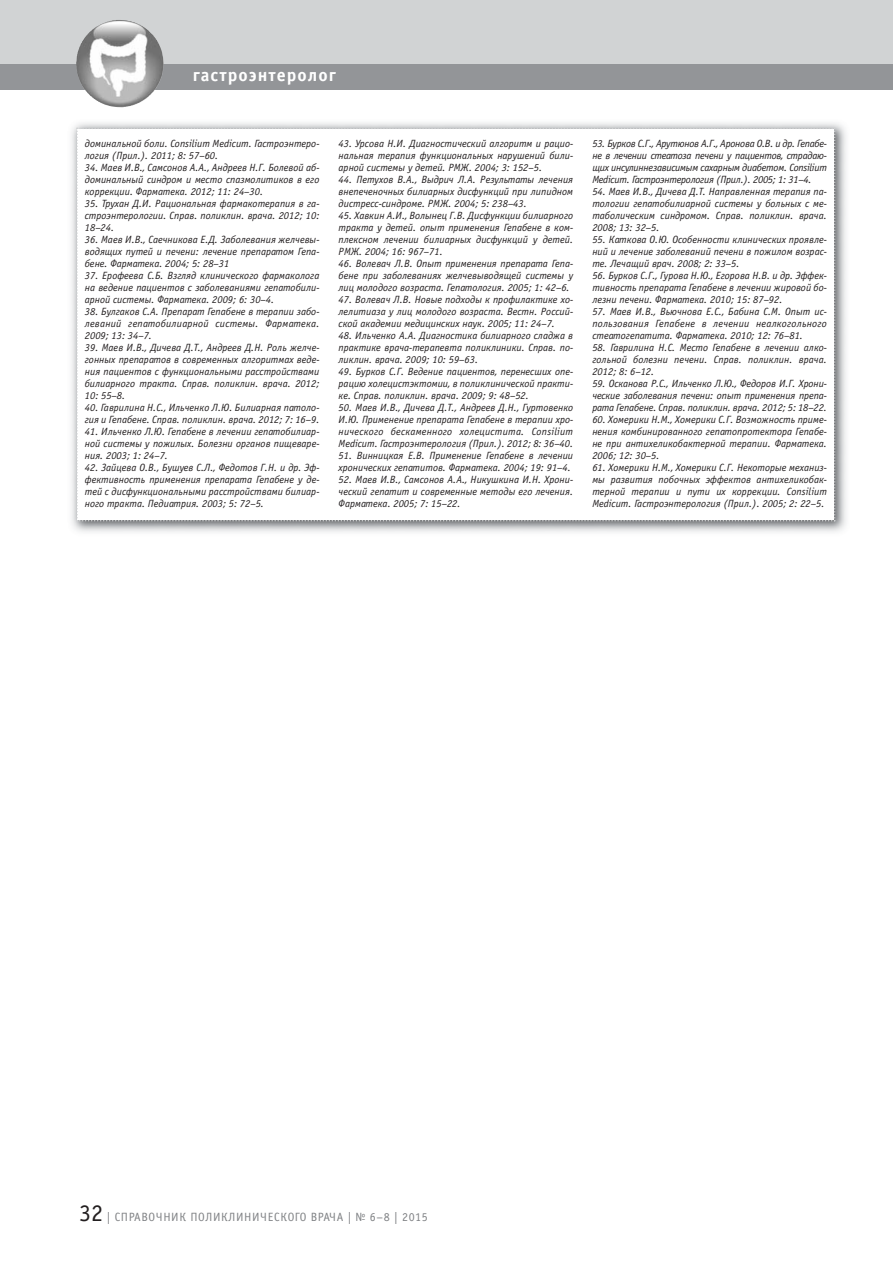
<style>
.page{position:relative;width:893px;height:1263px;background:#fff}
.page>*{position:absolute;margin:0;border:0;box-sizing:border-box;transform-origin:0 0}
.t1{font:700 18px "Officina Sans C";letter-spacing:.055em;color:#fff}
.t2{font:12px "Officina Sans C";letter-spacing:.05em;color:#808285}
.t3{font:italic 10.5px/12px "Officina Sans C";color:#231f20;text-align:justify}
.s1{font-size:24px;color:#231f20}
</style>
<div class="page">
<div style="left:0;top:0;width:892px;height:81px;background:#d1d3d4"></div>
<div style="left:0;top:64px;width:892px;height:26px;background:#939598"></div>
<img style="left:76px;top:20px;width:88px;height:88px">
<img style="left:71px;top:122px;width:775px;height:410px">
<svg style="left:76px;top:128px;width:759px;height:393px"></svg>
<h1 class="t1" style="left:193px;top:67px;width:145px">гастроэнтеролог</h1>
<p class="t3" style="left:85px;top:138px;width:236px">доминальной боли. Consilium Medicum. Гастроэнтеро&shy;логия (Прил.). 2011; 8: 57–60.</p>
<p class="t3" style="left:85px;top:162px;width:236px">34. Маев И.В., Самсонов А.А., Андреев Н.Г. Болевой аб&shy;доминальный синдром и место спазмолитиков в его коррекции. Фарматека. 2012; 11: 24–30.</p>
<p class="t3" style="left:85px;top:198px;width:236px">35. Трухан Д.И. Рациональная фармакотерапия в га&shy;строэнтерологии. Справ. поликлин. врача. 2012; 10:<br>18–24.</p>
<p class="t3" style="left:85px;top:234px;width:236px">36. Маев И.В., Саечникова Е.Д. Заболевания желчевы&shy;водящих путей и печени: лечение препаратом Гепа&shy;бене. Фарматека. 2004; 5: 28–31</p>
<p class="t3" style="left:85px;top:270px;width:236px">37. Ерофеева С.Б. Взгляд клинического фармаколога на ведение пациентов с заболеваниями гепатобили&shy;арной системы. Фарматека. 2009; 6: 30–4.</p>
<p class="t3" style="left:85px;top:306px;width:236px">38. Булгаков С.А. Препарат Гепабене в терапии забо&shy;леваний гепатобилиарной системы. Фарматека.<br>2009; 13: 34–7.</p>
<p class="t3" style="left:85px;top:342px;width:236px">39. Маев И.В., Дичева Д.Т., Андреев Д.Н. Роль желче&shy;гонных препаратов в современных алгоритмах веде&shy;ния пациентов с функциональными расстройствами билиарного тракта. Справ. поликлин. врача. 2012; 10: 55–8.</p>
<p class="t3" style="left:85px;top:402px;width:236px">40. Гаврилина Н.С., Ильченко Л.Ю. Билиарная патоло&shy;гия и Гепабене. Справ. поликлин. врача. 2012; 7: 16–9.</p>
<p class="t3" style="left:85px;top:426px;width:236px">41. Ильченко Л.Ю. Гепабене в лечении гепатобилиар&shy;ной системы у пожилых. Болезни органов пищеваре&shy;ния. 2003; 1: 24–7.</p>
<p class="t3" style="left:85px;top:462px;width:236px">42. Зайцева О.В., Бушуев С.Л., Федотов Г.Н. и др. Эф&shy;фективность применения препарата Гепабене у де&shy;тей с дисфункциональными расстройствами билиар&shy;ного тракта. Педиатрия. 2003; 5: 72–5.</p>
<p class="t3" style="left:339px;top:138px;width:236px">43. Урсова Н.И. Диагностический алгоритм и рацио&shy;нальная терапия функциональных нарушений били&shy;арной системы у детей. РМЖ. 2004; 3: 152–5.</p>
<p class="t3" style="left:339px;top:174px;width:236px">44. Петухов В.А., Выдрич Л.А. Результаты лечения внепеченочных билиарных дисфункций при липидном дистресс-синдроме. РМЖ. 2004; 5: 238–43.</p>
<p class="t3" style="left:339px;top:210px;width:236px">45. Хавкин А.И., Волынец Г.В. Дисфункции билиарного тракта у детей. опыт применения Гепабене в ком&shy;плексном лечении билиарных дисфункций у детей.<br>РМЖ. 2004; 16: 967–71.</p>
<p class="t3" style="left:339px;top:258px;width:236px">46. Волевач Л.В. Опыт применения препарата Гепа&shy;бене при заболеваниях желчевыводящей системы у лиц молодого возраста. Гепатология. 2005; 1: 42–6.</p>
<p class="t3" style="left:339px;top:294px;width:236px">47. Волевач Л.В. Новые подходы к профилактике хо&shy;лелитиаза у лиц молодого возраста. Вестн. Россий&shy;ской академии медицинских наук. 2005; 11: 24–7.</p>
<p class="t3" style="left:339px;top:330px;width:236px">48. Ильченко А.А. Диагностика билиарного сладжа в практике врача-терапевта поликлиники. Справ. по&shy;ликлин. врача. 2009; 10: 59–63.</p>
<p class="t3" style="left:339px;top:366px;width:236px">49. Бурков С.Г. Ведение пациентов, перенесших опе&shy;рацию холецистэктомии, в поликлинической практи&shy;ке. Справ. поликлин. врача. 2009; 9: 48–52.</p>
<p class="t3" style="left:339px;top:402px;width:236px">50. Маев И.В., Дичева Д.Т., Андреев Д.Н., Гуртовенко И.Ю. Применение препарата Гепабене в терапии хро&shy;нического бескаменного холецистита. Consilium Medicum. Гастроэнтерология (Прил.). 2012; 8: 36–40.</p>
<p class="t3" style="left:339px;top:450px;width:236px">51. Винницкая Е.В. Применение Гепабене в лечении хронических гепатитов. Фарматека. 2004; 19: 91–4.</p>
<p class="t3" style="left:339px;top:474px;width:236px">52. Маев И.В., Самсонов А.А., Никушкина И.Н. Хрони&shy;ческий гепатит и современные методы его лечения.<br>Фарматека. 2005; 7: 15–22.</p>
<p class="t3" style="left:592px;top:138px;width:236px">53. Бурков С.Г., Арутюнов А.Г., Аронова О.В. и др. Гепабе&shy;не в лечении стеатоза печени у пациентов, страдаю&shy;щих инсулиннезависимым сахарным диабетом. Consilium Medicum. Гастроэнтерология (Прил.). 2005; 1: 31–4.</p>
<p class="t3" style="left:592px;top:186px;width:236px">54. Маев И.В., Дичева Д.Т. Направленная терапия па&shy;тологии гепатобилиарной системы у больных с ме&shy;таболическим синдромом. Справ. поликлин. врача.<br>2008; 13: 32–5.</p>
<p class="t3" style="left:592px;top:234px;width:236px">55. Каткова О.Ю. Особенности клинических проявле&shy;ний и лечение заболеваний печени в пожилом возрас&shy;те. Лечащий врач. 2008; 2: 33–5.</p>
<p class="t3" style="left:592px;top:270px;width:236px">56. Бурков С.Г., Гурова Н.Ю., Егорова Н.В. и др. Эффек&shy;тивность препарата Гепабене в лечении жировой бо&shy;лезни печени. Фарматека. 2010; 15: 87–92.</p>
<p class="t3" style="left:592px;top:306px;width:236px">57. Маев И.В., Вьючнова Е.С., Бабина С.М. Опыт ис&shy;пользования Гепабене в лечении неалкогольного стеатогепатита. Фарматека. 2010; 12: 76–81.</p>
<p class="t3" style="left:592px;top:342px;width:236px">58. Гаврилина Н.С. Место Гепабене в лечении алко&shy;гольной болезни печени. Справ. поликлин. врача.<br>2012; 8: 6–12.</p>
<p class="t3" style="left:592px;top:378px;width:236px">59. Осканова Р.С., Ильченко Л.Ю., Федоров И.Г. Хрони&shy;ческие заболевания печени: опыт применения препа&shy;рата Гепабене. Справ. поликлин. врача. 2012; 5: 18–22.</p>
<p class="t3" style="left:592px;top:414px;width:236px">60. Хомерики Н.М., Хомерики С.Г. Возможность приме&shy;нения комбинированного гепатопротектора Гепабе&shy;не при антихеликобактерной терапии. Фарматека.<br>2006; 12: 30–5.</p>
<p class="t3" style="left:592px;top:462px;width:236px">61. Хомерики Н.М., Хомерики С.Г. Некоторые механиз&shy;мы развития побочных эффектов антихеликобак&shy;терной терапии и пути их коррекции. Consilium Medicum. Гастроэнтерология (Прил.). 2005; 2: 22–5.</p>
<p class="t2" style="left:79px;top:1213px;width:350px"><span class="s1">32</span> | СПРАВОЧНИК ПОЛИКЛИНИЧЕСКОГО ВРАЧА | № 6–8 | 2015</p>
</div>
